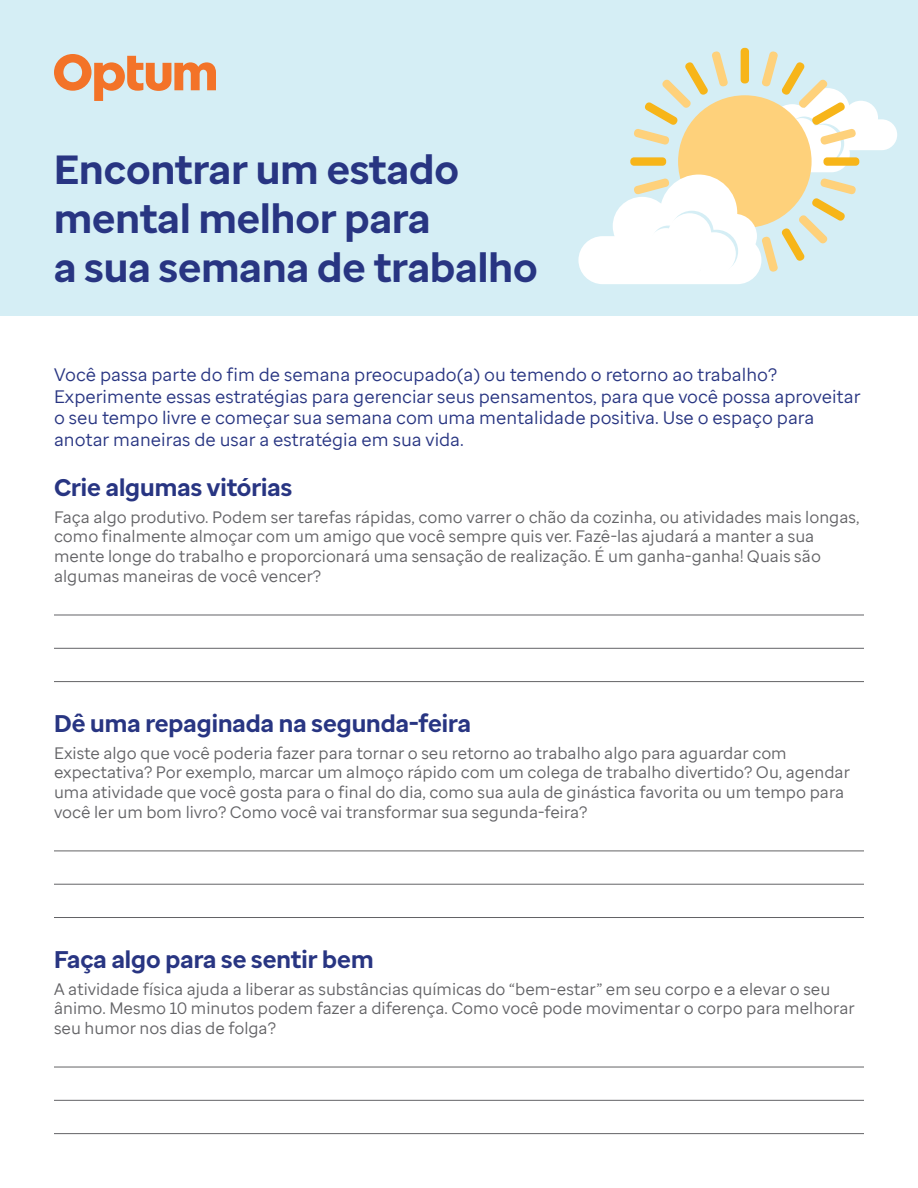
<style>
.page{position:relative;width:918px;height:1188px;background:#fff}
.page>*{position:absolute;margin:0;border:0;box-sizing:border-box;transform-origin:0 0}
.t1{font:700 40.5px/48.6px "Optum Sans";color:#283582}
.t2{font:700 24px "Optum Sans";color:#283582}
.t3{font:18px/21.6px "Optum Sans";color:#283582}
.t4{font:16.5px/19.8px "Optum Sans";color:#636366}
</style>
<div class="page">
<div style="left:0;top:0;width:918px;height:316px;background:#d5eef5"></div>
<div style="left:710px;top:136px;width:140px;height:36px;background:#fff;border-radius:18px"></div>
<div style="left:748px;top:119px;width:149px;height:31px;background:#fff;border-radius:15px"></div>
<div style="left:844px;top:101px;width:34px;height:34px;background:#fff;border-radius:50%"></div>
<div style="left:804px;top:124px;width:40px;height:39px;background:#d5eef5;border-radius:50%"></div>
<div style="left:801px;top:125px;width:40px;height:39px;background:#fff;border-radius:50%"></div>
<div style="left:678px;top:95px;width:134px;height:133px;background:#fed17b;border-radius:50%"></div>
<div style="left:741px;top:48px;width:8px;height:35px;background:#f7b519;border-radius:4px"></div>
<svg style="left:634px;top:51px;width:94px;height:94px"></svg>
<svg style="left:762px;top:178px;width:94px;height:94px"></svg>
<div style="left:630px;top:157px;width:36px;height:9px;background:#f7b519;border-radius:4px"></div>
<div style="left:823px;top:157px;width:36px;height:9px;background:#f7b519;border-radius:4px"></div>
<svg style="left:634px;top:178px;width:94px;height:22px"></svg>
<svg style="left:762px;top:51px;width:94px;height:94px"></svg>
<div style="left:712px;top:214px;width:45px;height:45px;background:#fff;border-radius:50%"></div>
<div style="left:660px;top:175px;width:77px;height:76px;background:#fff;border-radius:50%"></div>
<div style="left:613px;top:197px;width:59px;height:58px;background:#fff;border-radius:50%"></div>
<div style="left:578px;top:236px;width:183px;height:48px;background:#fff;border-radius:24px"></div>
<div style="left:652px;top:226px;width:33px;height:32px;background:#d5eef5;border-radius:50%"></div>
<div style="left:695px;top:230px;width:43px;height:43px;background:#d5eef5;border-radius:50%"></div>
<div style="left:670px;top:211px;width:44px;height:43px;background:#d5eef5;border-radius:50%"></div>
<div style="left:649px;top:228px;width:33px;height:33px;background:#fff;border-radius:50%"></div>
<div style="left:693px;top:232px;width:43px;height:43px;background:#fff;border-radius:50%"></div>
<div style="left:668px;top:213px;width:43px;height:43px;background:#fff;border-radius:50%"></div>
<svg style="left:54px;top:54px;width:162px;height:47px"></svg>
<hr style="left:54px;top:615px;width:810px;height:1px;background:#636366">
<hr style="left:54px;top:648px;width:810px;height:1px;background:#636366">
<hr style="left:54px;top:681px;width:810px;height:1px;background:#636366">
<hr style="left:54px;top:851px;width:810px;height:1px;background:#636366">
<hr style="left:54px;top:884px;width:810px;height:1px;background:#636366">
<hr style="left:54px;top:917px;width:810px;height:1px;background:#636366">
<hr style="left:54px;top:1067px;width:810px;height:1px;background:#636366">
<hr style="left:54px;top:1100px;width:810px;height:1px;background:#636366">
<hr style="left:54px;top:1133px;width:810px;height:1px;background:#636366">
<p class="t1" style="left:54px;top:146px;width:485px">Encontrar um estado mental melhor para<br>a sua semana de trabalho</p>
<p class="t3" style="left:54px;top:364px;width:808px">Você passa parte do fim de semana preocupado(a) ou temendo o retorno ao trabalho?<br>Experimente essas estratégias para gerenciar seus pensamentos, para que você possa aproveitar o seu tempo livre e começar sua semana com uma mentalidade positiva. Use o espaço para anotar maneiras de usar a estratégia em sua vida.</p>
<p class="t2" style="left:54px;top:472px;width:240px">Crie algumas vitórias</p>
<p class="t4" style="left:54px;top:507px;width:807px">Faça algo produtivo. Podem ser tarefas rápidas, como varrer o chão da cozinha, ou atividades mais longas, como finalmente almoçar com um amigo que você sempre quis ver. Fazê-las ajudará a manter a sua mente longe do trabalho e proporcionará uma sensação de realização. É um ganha-ganha! Quais são algumas maneiras de você vencer?</p>
<p class="t2" style="left:54px;top:708px;width:418px">Dê uma repaginada na segunda-feira</p>
<p class="t4" style="left:54px;top:743px;width:797px">Existe algo que você poderia fazer para tornar o seu retorno ao trabalho algo para aguardar com expectativa? Por exemplo, marcar um almoço rápido com um colega de trabalho divertido? Ou, agendar uma atividade que você gosta para o final do dia, como sua aula de ginástica favorita ou um tempo para você ler um bom livro? Como você vai transformar sua segunda-feira?</p>
<p class="t2" style="left:54px;top:944px;width:321px">Faça algo para se sentir bem</p>
<p class="t4" style="left:54px;top:979px;width:802px">A atividade física ajuda a liberar as substâncias químicas do “bem-estar” em seu corpo e a elevar o seu ânimo. Mesmo 10 minutos podem fazer a diferença. Como você pode movimentar o corpo para melhorar seu humor nos dias de folga?</p>
</div>
